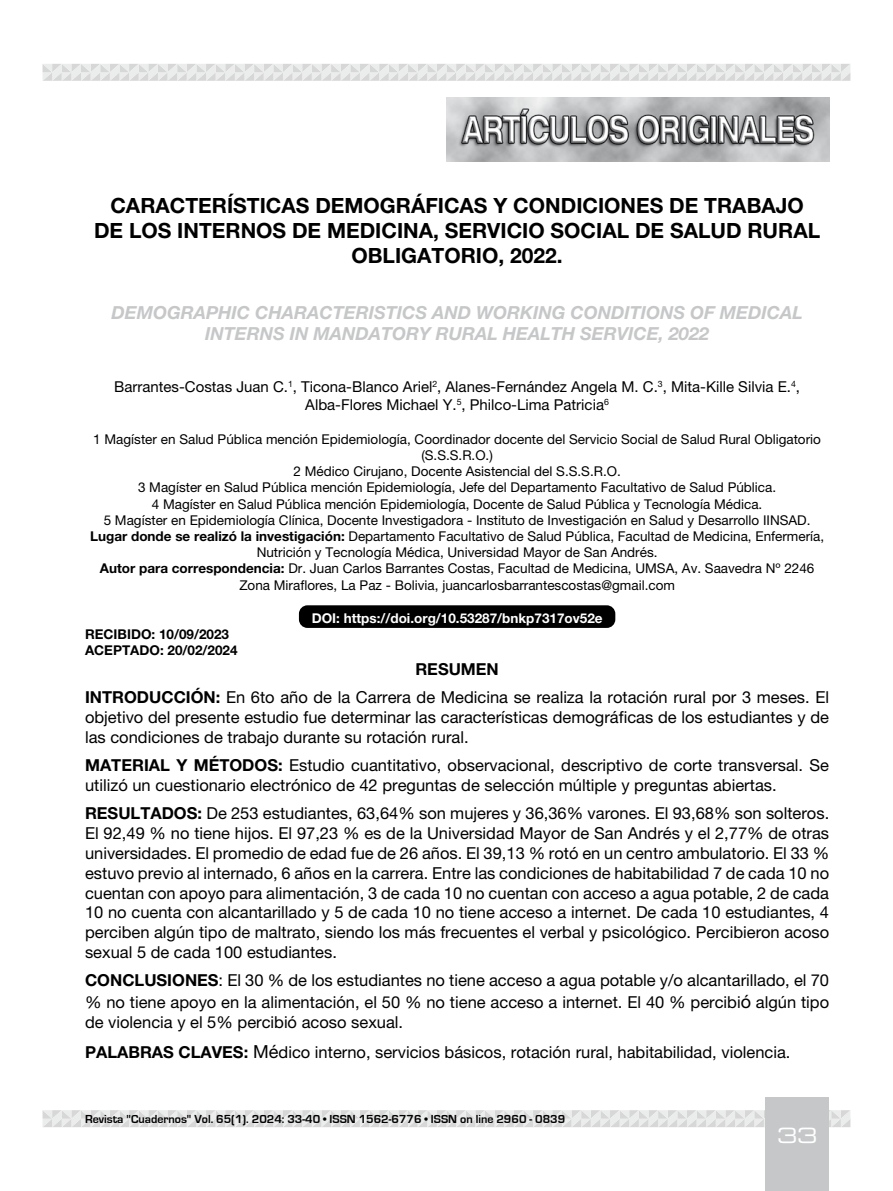
<style>
.page{position:relative;width:893px;height:1191px;background:#fff}
.page>*{position:absolute;margin:0;border:0;box-sizing:border-box;transform-origin:0 0}
.t1{font:700 21px/25.2px "Helvetica Neue LT Std";color:#000;text-align:center}
.t2{font:21px "Eurostile LT Std Ex 2";color:#fff}
.t3{font:italic 700 18px/21.6px "Helvetica Neue LT Std";color:#c6c7c8;text-align:center}
.t4{font:16.5px/19.8px "Helvetica Neue LT Std";color:#000}
.t5{font:15px/18px "Helvetica Neue LT Std";color:#000;text-align:center}
.t6{font:13.5px/16.2px "Helvetica Neue LT Std";color:#000;text-align:center}
.t7{font:700 13.5px "Helvetica Neue LT Std";color:#fff}
.t8{font:700 13.5px/16.2px "Helvetica Neue LT Std";color:#000}
.t9{font:700 12px "Eurostile";color:#000}
.s1{font-weight:700}
.s2{font-size:18px}
</style>
<div class="page">
<svg style="left:43px;top:64px;width:807px;height:17px;background:#e2e3e3"></svg>
<svg style="left:43px;top:1110px;width:807px;height:17px;background:#e2e3e3"></svg>
<div style="left:765px;top:1097px;width:64px;height:94px;background:#c6c7c8"></div>
<img style="left:446px;top:98px;width:383px;height:64px">
<div style="left:299px;top:605px;width:316px;height:23px;background:#000;border-radius:9px"></div>
<p class="t1" style="left:94px;top:192px;width:728px">CARACTERÍSTICAS DEMOGRÁFICAS Y CONDICIONES DE TRABAJO<br>DE LOS INTERNOS DE MEDICINA, SERVICIO SOCIAL DE SALUD RURAL<br>OBLIGATORIO, 2022.</p>
<p class="t3" style="left:111px;top:301px;width:693px">DEMOGRAPHIC CHARACTERISTICS AND WORKING CONDITIONS OF MEDICAL<br>INTERNS IN MANDATORY RURAL HEALTH SERVICE, 2022</p>
<p class="t5" style="left:114px;top:378px;width:687px">Barrantes-Costas Juan C.<sup>1</sup>, Ticona-Blanco Ariel<sup>2</sup>, Alanes-Fernández Angela M. C.<sup>3</sup>, Mita-Kille Silvia E.<sup>4</sup>,<br>Alba-Flores Michael Y.<sup>5</sup>, Philco-Lima Patricia<sup>6</sup></p>
<p class="t6" style="left:90px;top:430px;width:736px">1 Magíster en Salud Pública mención Epidemiología, Coordinador docente del Servicio Social de Salud Rural Obligatorio (S.S.S.R.O.)<br>2 Médico Cirujano, Docente Asistencial del S.S.S.R.O.<br>3 Magíster en Salud Pública mención Epidemiología, Jefe del Departamento Facultativo de Salud Pública.<br>4 Magíster en Salud Pública mención Epidemiología, Docente de Salud Pública y Tecnología Médica.<br>5 Magíster en Epidemiología Clínica, Docente Investigadora - Instituto de Investigación en Salud y Desarrollo IINSAD.<br><span class="s1">Lugar donde se realizó la investigación:</span> Departamento Facultativo de Salud Pública, Facultad de Medicina, Enfermería, Nutrición y Tecnología Médica, Universidad Mayor de San Andrés.<br><span class="s1">Autor para correspondencia:</span> Dr. Juan Carlos Barrantes Costas, Facultad de Medicina, UMSA, Av. Saavedra Nº 2246<br>Zona Miraflores, La Paz - Bolivia, juancarlosbarrantescostas@gmail.com</p>
<p class="t7" style="left:312px;top:609px;width:292px">DOI: https://doi.org/10.53287/bnkp7317ov52e</p>
<p class="t8" style="left:85px;top:626px;width:154px">RECIBIDO: 10/09/2023<br>ACEPTADO: 20/02/2024</p>
<p class="t4" style="left:85px;top:654px;width:746px;line-height:28.3px;text-align:center"><span class="s1">RESUMEN<br>INTRODUCCIÓN:</span> En 6to año de la Carrera de Medicina se realiza la rotación rural por 3 meses. El</p>
<p class="t4" style="left:85px;top:707px;width:746px">objetivo del presente estudio fue determinar las características demográficas de los estudiantes y de las condiciones de trabajo durante su rotación rural.</p>
<p class="t4" style="left:85px;top:755px;width:746px"><span class="s1">MATERIAL Y MÉTODOS:</span> Estudio cuantitativo, observacional, descriptivo de corte transversal. Se utilizó un cuestionario electrónico de 42 preguntas de selección múltiple y preguntas abiertas.</p>
<p class="t4" style="left:85px;top:803px;width:746px;text-align:justify"><span class="s1">RESULTADOS:</span> De 253 estudiantes, 63,64% son mujeres y 36,36% varones. El 93,68% son solteros.<br>El 92,49 % no tiene hijos. El 97,23 % es de la Universidad Mayor de San Andrés y el 2,77% de otras universidades. El promedio de edad fue de 26 años. El 39,13 % rotó en un centro ambulatorio. El 33 % estuvo previo al internado, 6 años en la carrera. Entre las condiciones de habitabilidad 7 de cada 10 no cuentan con apoyo para alimentación, 3 de cada 10 no cuentan con acceso a agua potable, 2 de cada 10 no cuenta con alcantarillado y 5 de cada 10 no tiene acceso a internet. De cada 10 estudiantes, 4 perciben algún tipo de maltrato, siendo los más frecuentes el verbal y psicológico. Percibieron acoso sexual 5 de cada 100 estudiantes.</p>
<p class="t4" style="left:85px;top:969px;width:746px;line-height:21.6px"><span class="s1">CONCLUSIONES</span>: El 30 % de los estudiantes no tiene acceso a agua potable y/o alcantarillado, el 70 % no tiene apoyo en la alimentación, el 50 % no tiene acceso a internet. El 40 % percibi<span class="s2">ó</span> algún tipo</p>
<p class="t4" style="left:85px;top:1006px;width:707px;line-height:30.2px">de violencia y el 5% percibió acoso sexual.<br><span class="s1">PALABRAS CLAVES:</span> <span class="s2">Mé</span>dico interno, servicios básicos, rotación rural, habitabilidad, violencia.</p>
<p class="t9" style="left:85px;top:1112px;width:482px">Revista "Cuadernos" Vol. 65(1). 2024: 33-40 • ISSN 1562-6776 • ISSN on line 2960 - 0839</p>
<p class="t2" style="left:777px;top:1121px;width:42px">33</p>
</div>
